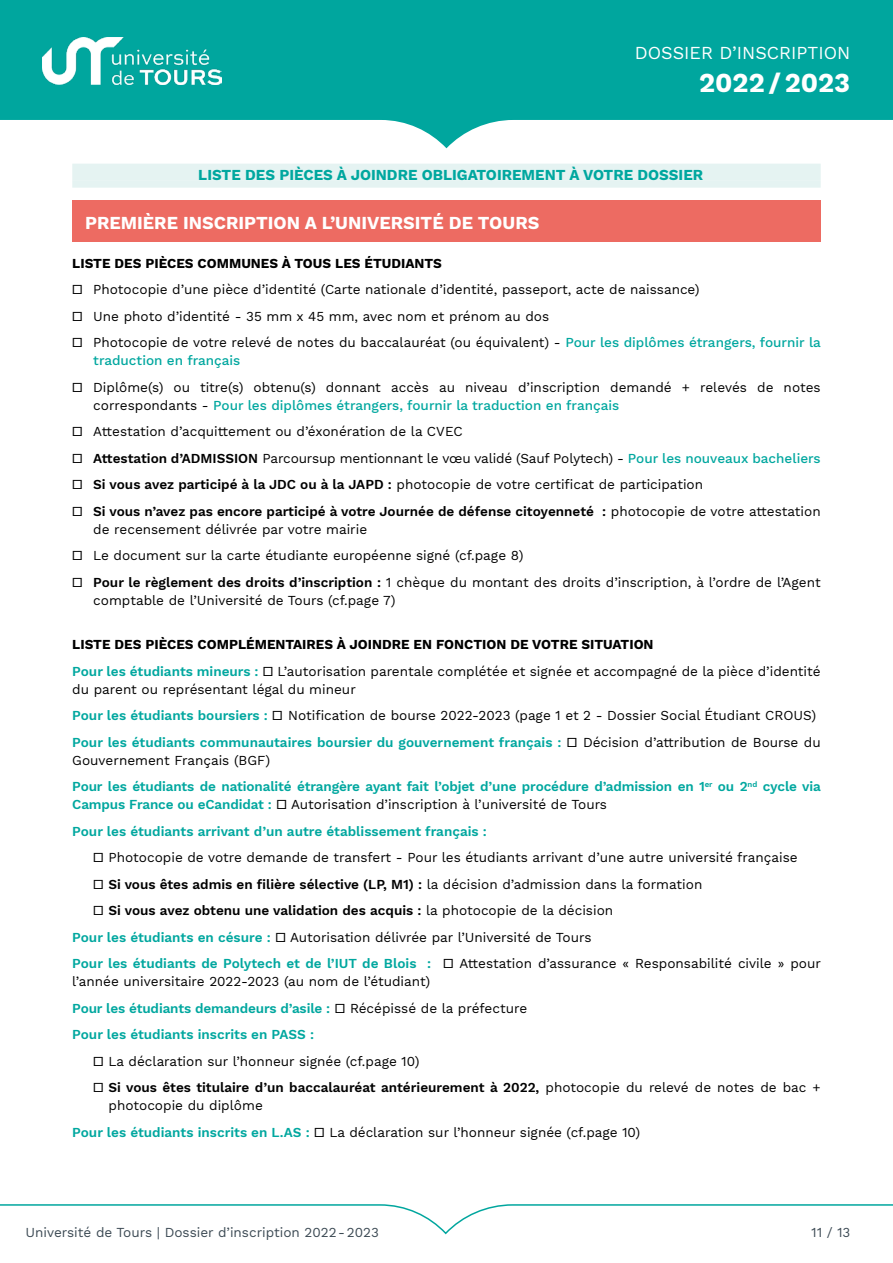
<style>
.page{position:relative;width:893px;height:1263px;background:#fff}
.page>*{position:absolute;margin:0;border:0;box-sizing:border-box;transform-origin:0 0}
.t1{font:700 27px "Work Sans";color:#fff}
.t2{font:700 18px "Work Sans";color:#fff}
.t3{font:18px "Work Sans";color:#fff}
.t4{font:700 15px "Work Sans";color:#00a79f}
.t5{font:13.5px/26.5px "Work Sans";color:#000}
.t6{font:600 13.5px/26.5px "Work Sans";letter-spacing:-.01em;color:#00a79f}
.t7{font:600 13.5px "Work Sans";color:#000}
.t8{font:13.5px "Work Sans";color:#3b4953}
.t9{font:700 13.5px "Work Sans";color:#000}
.t10{font:500 13.5px "Work Sans";color:#00a79f}
.s1{font-weight:500;color:#00a79f}
.s2{font-weight:600}
.s3{font-weight:700}
.s4{font-weight:600;color:#00a79f}
.s5{font-weight:400;color:#000}
.s6{font-weight:400}
</style>
<div class="page">
<svg style="left:0;top:0;width:893px;height:148px;fill:#00a69e"></svg>
<svg style="left:0;top:1204px;width:893px;height:31px"></svg>
<img style="left:43px;top:38px;width:179px;height:46px">
<div style="left:72px;top:164px;width:749px;height:16px;background:#e5f3f2"></div>
<div style="left:72px;top:180px;width:749px;height:8px;background:#e5f3f2"></div>
<div style="left:72px;top:200px;width:749px;height:42px;background:#ed6b62"></div>
<h2 class="t3" style="left:635px;top:43px;width:217px">DOSSIER D’INSCRIPTION</h2>
<h1 class="t1" style="left:699px;top:67px;width:153px">2022/2023</h1>
<p class="t4" style="left:198px;top:166px;width:506px">LISTE DES PIÈCES À JOINDRE OBLIGATOIREMENT À VOTRE DOSSIER</p>
<h2 class="t2" style="left:85px;top:213px;width:456px">PREMIÈRE INSCRIPTION A L’UNIVERSITÉ DE TOURS</h2>
<p class="t9" style="left:72px;top:255px;width:371px">LISTE DES PIÈCES COMMUNES À TOUS LES ÉTUDIANTS</p>
<p class="t5" style="left:72px;top:277px;width:750px">▫ Photocopie d’une pièce d’identité (Carte nationale d’identité, passeport, acte de naissance)<br>▫ Une photo d’identité - 35 mm x 45 mm, avec nom et prénom au dos<br>▫ Photocopie de votre relevé de notes du baccalauréat (ou équivalent) - <span class="s1">Pour les diplômes étrangers, fournir la</span></p>
<p class="t10" style="left:93px;top:353px;width:149px">traduction en français</p>
<p class="t5" style="left:93px;top:379px;width:729px;line-height:18px;text-indent:-21px">▫ Diplôme(s) ou titre(s) obtenu(s) donnant accès au niveau d’inscription demandé + relevés de notes correspondants - <span class="s1">Pour les diplômes étrangers, fournir la traduction en français</span></p>
<p class="t5" style="left:72px;top:419px;width:750px">▫ Attestation d’acquittement ou d’éxonération de la CVEC<br>▫ <span class="s2">Attestation d’ADMISSION</span> Parcoursup mentionnant le vœu validé (Sauf Polytech) - <span class="s1">Pour les nouveaux bacheliers </span>▫ <span class="s2">Si vous avez participé à la JDC ou à la JAPD :</span> photocopie de votre certificat de participation<br>▫ <span class="s2">Si vous n’avez pas encore participé à votre Journée de défense citoyenneté :</span> photocopie de votre attestation</p>
<p class="t5" style="left:72px;top:516px;width:750px;text-indent:21px">de recensement délivrée par votre mairie<br>▫ Le document sur la carte étudiante européenne signé (cf.page 8)<br>▫ <span class="s2">Pour le règlement des droits d’inscription :</span> 1 chèque du montant des droits d’inscription, à l’ordre de l’Agent</p>
<p class="t5" style="left:93px;top:587px;width:304px">comptable de l’Université de Tours (cf.page 7)</p>
<p class="t5" style="left:72px;top:632px;width:750px"><span class="s3">LISTE DES PIÈCES COMPLÉMENTAIRES À JOINDRE EN FONCTION DE VOTRE SITUATION<br></span><span class="s4">Pour les étudiants mineurs :</span> ▫ L’autorisation parentale complétée et signée et accompagné de la pièce d’identité</p>
<p class="t5" style="left:72px;top:676px;width:750px">du parent ou représentant légal du mineur<br><span class="s4">Pour les étudiants boursiers :</span> ▫ Notification de bourse 2022-2023 (page 1 et 2 - Dossier Social Étudiant CROUS)<br><span class="s4">Pour les étudiants communautaires boursier du gouvernement français :</span> ▫ Décision d’attribution de Bourse du</p>
<p class="t6" style="left:72px;top:747px;width:750px"><span class="s5">Gouvernement Français (BGF)<br></span>Pour les étudiants de nationalité étrangère ayant fait l’objet d’une procédure d’admission en 1<sup>er</sup> ou 2<sup>nd</sup> cycle via</p>
<p class="t6" style="left:72px;top:792px;width:536px">Campus France ou eCandidat : <span class="s5">▫ Autorisation d’inscription à l’université de Tours<br></span>Pour les étudiants arrivant d’un autre établissement français :</p>
<p class="t5" style="left:93px;top:845px;width:706px">▫ Photocopie de votre demande de transfert - Pour les étudiants arrivant d’une autre université française</p>
<p class="t7" style="left:93px;top:876px;width:611px"><span class="s6">▫</span> Si vous êtes admis en filière sélective (LP, M1) : <span class="s6">la décision d’admission dans la formation</span></p>
<p class="t7" style="left:93px;top:903px;width:521px"><span class="s6">▫</span> Si vous avez obtenu une validation des acquis : <span class="s6">la photocopie de la décision</span></p>
<p class="t5" style="left:72px;top:924px;width:521px"><span class="s4">Pour les étudiants en césure :</span> ▫ Autorisation délivrée par l’Université de Tours</p>
<p class="t5" style="left:72px;top:951px;width:750px"><span class="s4">Pour les étudiants de Polytech et de l’IUT de Blois :</span> ▫ Attestation d’assurance « Responsabilité civile » pour</p>
<p class="t5" style="left:72px;top:969px;width:456px">l’année universitaire 2022-2023 (au nom de l’étudiant)<br><span class="s4">Pour les étudiants demandeurs d’asile :</span> ▫ Récépissé de la préfecture<br><span class="s4">Pour les étudiants inscrits en PASS :</span></p>
<p class="t5" style="left:93px;top:1048px;width:729px">▫ La déclaration sur l’honneur signée (cf.page 10)<br>▫ <span class="s2">Si vous êtes titulaire d’un baccalauréat antérieurement à 2022,</span> photocopie du relevé de notes de bac +</p>
<p class="t5" style="left:72px;top:1093px;width:569px;text-indent:36px">photocopie du diplôme<br><span class="s4">Pour les étudiants inscrits en L.AS :</span> ▫ La déclaration sur l’honneur signée (cf.page 10)</p>
<p class="t8" style="left:26px;top:1225px;width:355px">Université de Tours | Dossier d’inscription 2022-2023</p>
<p class="t8" style="left:811px;top:1225px;width:41px">11 / 13</p>
</div>
